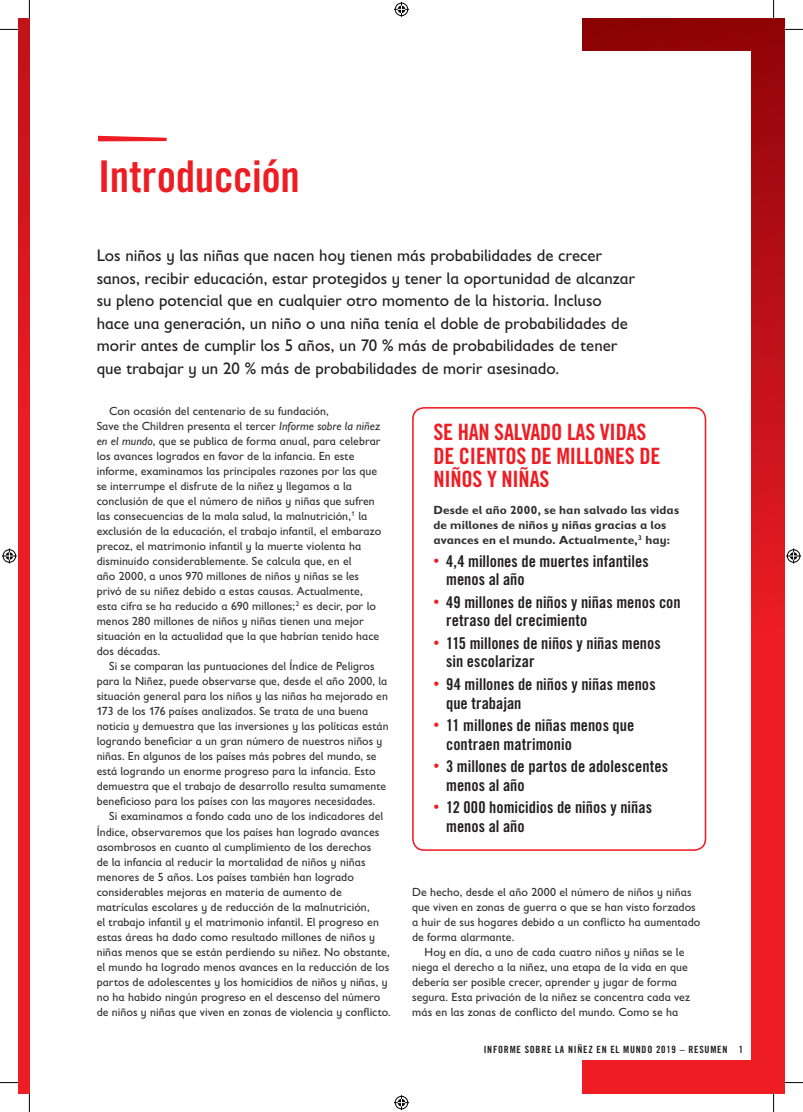
<style>
.page{position:relative;width:803px;height:1112px;background:#fff}
.page>*{position:absolute;margin:0;border:0;box-sizing:border-box;transform-origin:0 0}
.AHED_Alt{font:43.75px "Trade Gothic LT Std Bd Cn 20";letter-spacing:-.005em;color:#ee1d23}
.Box_head{font:22.5px/23.8px "Trade Gothic LT Std Bd Cn 20";letter-spacing:-.01em;color:#ee1d23}
.Section_INTRO_2{font:16.88px/22.5px "Gill Sans Infant Std";color:#231f20}
.Boxed_bullets_p1{font:16.25px/18.8px "Trade Gothic LT Std Bd Cn 20";color:#231f20}
.BODY_TXT{font:11.88px/15px "Gill Sans Infant Std";letter-spacing:.005em;color:#312f30}
.Box_intro_p1{font:700 11.88px/15px "Gill Sans Infant Std";letter-spacing:.01em;color:#312f30}
.t1{font:10px "Trade Gothic LT Std Bd Cn 20";letter-spacing:.075em;color:#231f20}
.s1{font-style:italic}
.s2{font-size:11.88px;color:#ee1d23}
</style>
<div class="page">
<svg style="left:583px;top:19px;width:201px;height:1073px"></svg>
<div style="left:29px;top:52px;width:722px;height:1007px;background:#fff"></div>
<svg style="left:19px;top:19px;width:10px;height:1073px"></svg>
<svg style="left:98px;top:136px;width:69px;height:5px"></svg>
<div style="left:412px;top:407px;width:294px;height:443px;border:2px solid #ee1d23;border-radius:11px"></div>
<svg style="left:0;top:29px;width:19px;height:1px"></svg>
<svg style="left:784px;top:29px;width:19px;height:1px"></svg>
<svg style="left:0;top:1081px;width:19px;height:2px"></svg>
<svg style="left:784px;top:1081px;width:19px;height:2px"></svg>
<svg style="left:29px;top:0;width:1px;height:19px"></svg>
<svg style="left:29px;top:1092px;width:1px;height:19px"></svg>
<svg style="left:773px;top:0;width:1px;height:19px"></svg>
<svg style="left:773px;top:1092px;width:1px;height:19px"></svg>
<svg style="left:394px;top:2px;width:15px;height:15px"></svg>
<svg style="left:394px;top:1095px;width:15px;height:14px"></svg>
<svg style="left:2px;top:548px;width:15px;height:15px"></svg>
<svg style="left:786px;top:548px;width:15px;height:15px"></svg>
<p class="AHED_Alt" style="left:98px;top:150px;width:203px">Introducción</p>
<p class="Section_INTRO_2" style="left:97px;top:244px;width:540px">Los niños y las niñas que nacen hoy tienen más probabilidades de crecer sanos, recibir educación, estar protegidos y tener la oportunidad de alcanzar su pleno potencial que en cualquier otro momento de la historia. Incluso hace una generación, un niño o una niña tenía el doble de probabilidades de morir antes de cumplir los 5 años, un 70 % más de probabilidades de tener que trabajar y un 20 % más de probabilidades de morir asesinado.</p>
<p class="BODY_TXT" style="left:97px;top:403px;width:286px;text-indent:12px">Con ocasión del centenario de su fundación,<br>Save the Children presenta el tercer <span class="s1">Informe sobre la niñez en el mundo</span>, que se publica de forma anual, para celebrar los avances logrados en favor de la infancia. En este informe, examinamos las principales razones por las que se interrumpe el disfrute de la niñez y llegamos a la conclusión de que el número de niños y niñas que sufren las consecuencias de la mala salud, la malnutrición,<sup>1</sup> la exclusión de la educación, el trabajo infantil, el embarazo precoz, el matrimonio infantil y la muerte violenta ha disminuido considerablemente. Se calcula que, en el<br>año 2000, a unos 970 millones de niños y niñas se les privó de su niñez debido a estas causas. Actualmente, esta cifra se ha reducido a 690 millones;<sup>2</sup> es decir, por lo menos 280 millones de niños y niñas tienen una mejor situación en la actualidad que la que habrían tenido hace dos décadas.</p>
<p class="BODY_TXT" style="left:97px;top:658px;width:293px;text-indent:12px">Si se comparan las puntuaciones del Índice de Peligros para la Niñez, puede observarse que, desde el año 2000, la situación general para los niños y las niñas ha mejorado en 173 de los 176 países analizados. Se trata de una buena noticia y demuestra que las inversiones y las políticas están logrando beneficiar a un gran número de nuestros niños y niñas. En algunos de los países más pobres del mundo, se está logrando un enorme progreso para la infancia. Esto demuestra que el trabajo de desarrollo resulta sumamente beneficioso para los países con las mayores necesidades.</p>
<p class="BODY_TXT" style="left:97px;top:808px;width:296px;text-indent:12px">Si examinamos a fondo cada uno de los indicadores del Índice, observaremos que los países han logrado avances asombrosos en cuanto al cumplimiento de los derechos<br>de la infancia al reducir la mortalidad de niños y niñas menores de 5 años. Los países también han logrado considerables mejoras en materia de aumento de matrículas escolares y de reducción de la malnutrición,<br>el trabajo infantil y el matrimonio infantil. El progreso en estas áreas ha dado como resultado millones de niños y niñas menos que se están perdiendo su niñez. No obstante, el mundo ha logrado menos avances en la reducción de los partos de adolescentes y los homicidios de niños y niñas, y no ha habido ningún progreso en el descenso del número de niños y niñas que viven en zonas de violencia y conflicto.</p>
<p class="Box_head" style="left:433px;top:419px;width:229px">SE HAN SALVADO LAS VIDAS<br>DE CIENTOS DE MILLONES DE<br>NIÑOS Y NIÑAS</p>
<p class="Box_intro_p1" style="left:433px;top:502px;width:247px">Desde el año 2000, se han salvado las vidas de millones de niños y niñas gracias a los avances en el mundo. Actualmente,<sup>3</sup> hay:</p>
<p class="Boxed_bullets_p1" style="left:446px;top:551px;width:204px;text-indent:-13px"><span class="s2">•</span> 4,4 millones de muertes infantiles menos al año</p>
<p class="Boxed_bullets_p1" style="left:446px;top:592px;width:236px;text-indent:-13px"><span class="s2">•</span> 49 millones de niños y niñas menos con retraso del crecimiento</p>
<p class="Boxed_bullets_p1" style="left:446px;top:633px;width:216px;text-indent:-13px"><span class="s2">•</span> 115 millones de niños y niñas menos sin escolarizar</p>
<p class="Boxed_bullets_p1" style="left:446px;top:674px;width:211px;text-indent:-13px"><span class="s2">•</span> 94 millones de niños y niñas menos que trabajan</p>
<p class="Boxed_bullets_p1" style="left:446px;top:715px;width:190px;text-indent:-13px"><span class="s2">•</span> 11 millones de niñas menos que contraen matrimonio</p>
<p class="Boxed_bullets_p1" style="left:446px;top:756px;width:223px;text-indent:-13px"><span class="s2">•</span> 3 millones de partos de adolescentes menos al año</p>
<p class="Boxed_bullets_p1" style="left:446px;top:797px;width:207px;text-indent:-13px"><span class="s2">•</span> 12 000 homicidios de niños y niñas menos al año</p>
<p class="BODY_TXT" style="left:412px;top:884px;width:290px">De hecho, desde el año 2000 el número de niños y niñas que viven en zonas de guerra o que se han visto forzados a huir de sus hogares debido a un conflicto ha aumentado de forma alarmante.</p>
<p class="BODY_TXT" style="left:412px;top:944px;width:279px;text-indent:12px">Hoy en día, a uno de cada cuatro niños y niñas se le niega el derecho a la niñez, una etapa de la vida en que debería ser posible crecer, aprender y jugar de forma segura. Esta privación de la niñez se concentra cada vez más en las zonas de conflicto del mundo. Como se ha</p>
<p class="t1" style="left:484px;top:1042px;width:261px">INFORME SOBRE LA NIÑEZ EN EL MUNDO 2019 – RESUMEN 1</p>
</div>
